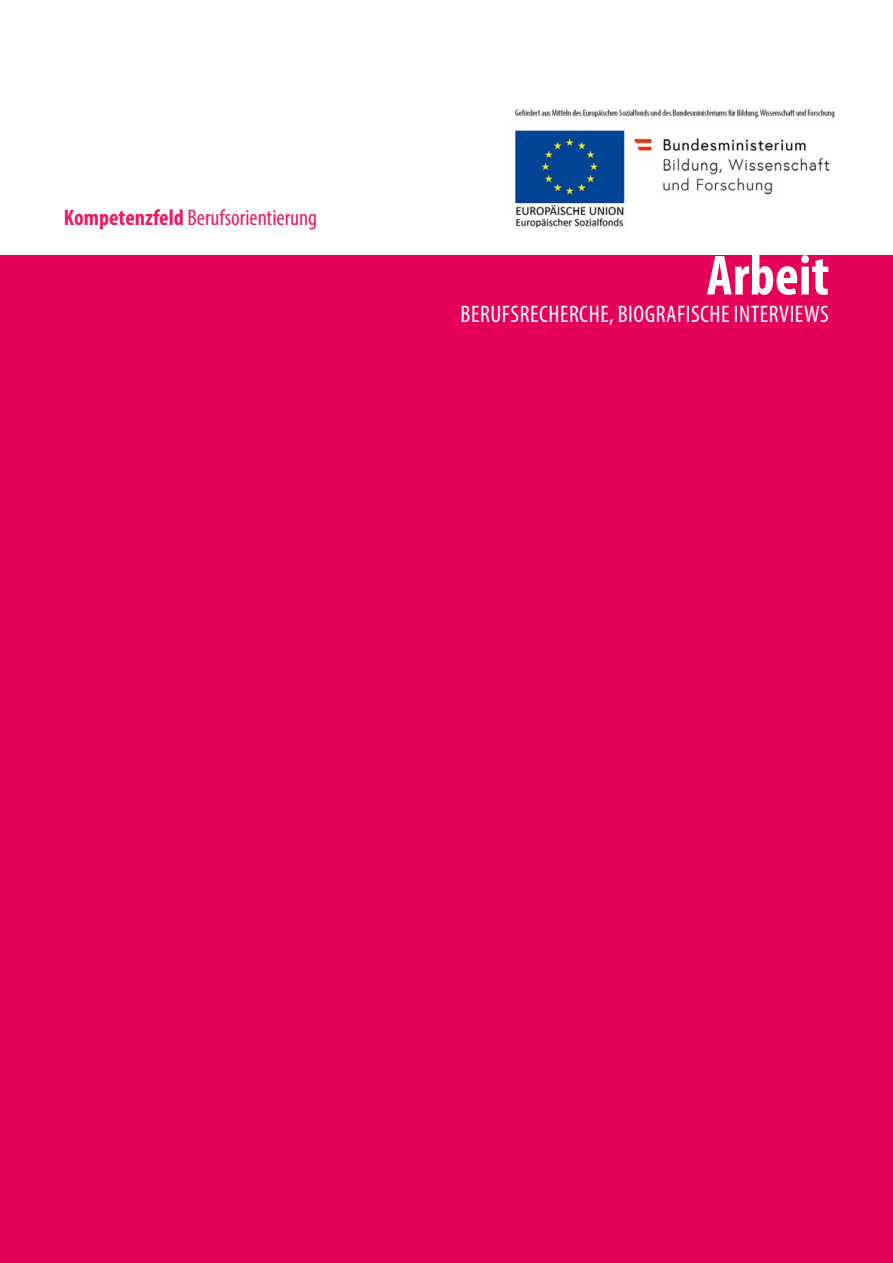
<style>
.page{position:relative;width:893px;height:1263px;background:#fff}
.page>*{position:absolute;margin:0;border:0;box-sizing:border-box;transform-origin:0 0}
.t1{font:700 condensed 57px "Myriad Pro";color:#fff}
.t2{font:condensed 24px "Myriad Pro";letter-spacing:.02em;color:#fff}
.t3{font:condensed 22.5px "Myriad Pro";color:#ea1a64}
.s1{font-weight:700}
</style>
<div class="page">
<div style="left:0;top:255px;width:893px;height:1008px;background:#e5015a"></div>
<img style="left:514px;top:109px;width:321px;height:119px">
<p class="t3" style="left:64px;top:204px;width:255px"><span class="s1">Kompetenzfeld</span> BERUFSORIENTIERUNG</p>
<p class="t1" style="left:706px;top:240px;width:124px">Arbeit</p>
<p class="t2" style="left:461px;top:299px;width:370px">BERUFSRECHERCHE, BIOGRAFISCHE INTERVIEWS</p>
</div>
